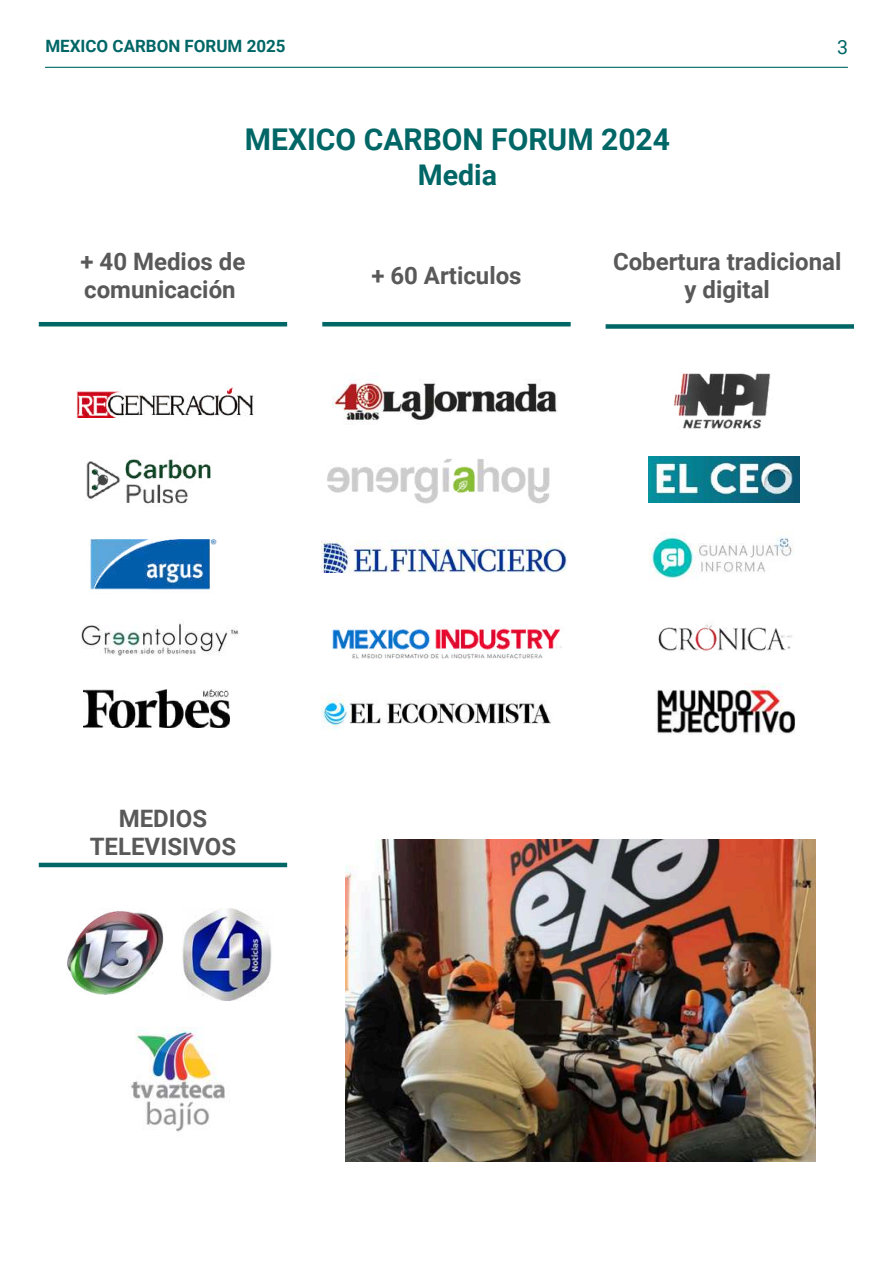
<style>
.page{position:relative;width:893px;height:1264px;background:#fff}
.page>*{position:absolute;margin:0;border:0;box-sizing:border-box;transform-origin:0 0}
.t1{font:700 30px "Roboto";color:#066}
.t2{font:700 28.5px "Roboto";color:#066}
.t3{font:700 24px/28.2px "Roboto";color:#595959;text-align:center}
.t4{font:19.5px "Roboto";color:#066}
.t5{font:700 16.95px "Roboto";color:#066}
</style>
<div class="page">
<img style="left:66px;top:911px;width:98px;height:84px">
<img style="left:182px;top:908px;width:90px;height:92px">
<img style="left:345px;top:839px;width:470px;height:322px">
<img style="left:131px;top:1027px;width:95px;height:105px">
<img style="left:76px;top:388px;width:178px;height:29px">
<img style="left:332px;top:373px;width:226px;height:49px">
<img style="left:89px;top:538px;width:128px;height:52px">
<img style="left:321px;top:540px;width:245px;height:33px">
<img style="left:327px;top:459px;width:223px;height:45px">
<img style="left:673px;top:373px;width:98px;height:56px">
<img style="left:658px;top:624px;width:135px;height:28px">
<img style="left:332px;top:626px;width:230px;height:33px">
<img style="left:86px;top:459px;width:125px;height:45px">
<img style="left:649px;top:533px;width:145px;height:47px">
<img style="left:81px;top:622px;width:158px;height:34px">
<img style="left:656px;top:683px;width:139px;height:52px">
<img style="left:648px;top:456px;width:151px;height:46px">
<img style="left:321px;top:694px;width:230px;height:36px">
<img style="left:83px;top:689px;width:146px;height:38px">
<hr style="left:45px;top:67px;width:802px;height:1px;background:#066">
<hr style="left:39px;top:322px;width:248px;height:4px;background:#066">
<div style="left:39px;top:862px;width:248px;height:5px;background:#066"></div>
<hr style="left:322px;top:322px;width:248px;height:4px;background:#066">
<div style="left:605px;top:324px;width:248px;height:5px;background:#066"></div>
<p class="t5" style="left:45px;top:36px;width:241px">MEXICO CARBON FORUM 2025</p>
<p class="t4" style="left:836px;top:36px;width:12px">3</p>
<p class="t1" style="left:245px;top:122px;width:426px">MEXICO CARBON FORUM 2024</p>
<p class="t2" style="left:417px;top:158px;width:81px">Media</p>
<p class="t3" style="left:80px;top:247px;width:166px;text-align:left">+ 40 Medios de comunicación</p>
<p class="t3" style="left:371px;top:261px;width:152px">+ 60 Articulos</p>
<p class="t3" style="left:612px;top:247px;width:230px">Cobertura tradicional y digital</p>
<p class="t3" style="left:90px;top:804px;width:148px">MEDIOS<br>TELEVISIVOS</p>
</div>
